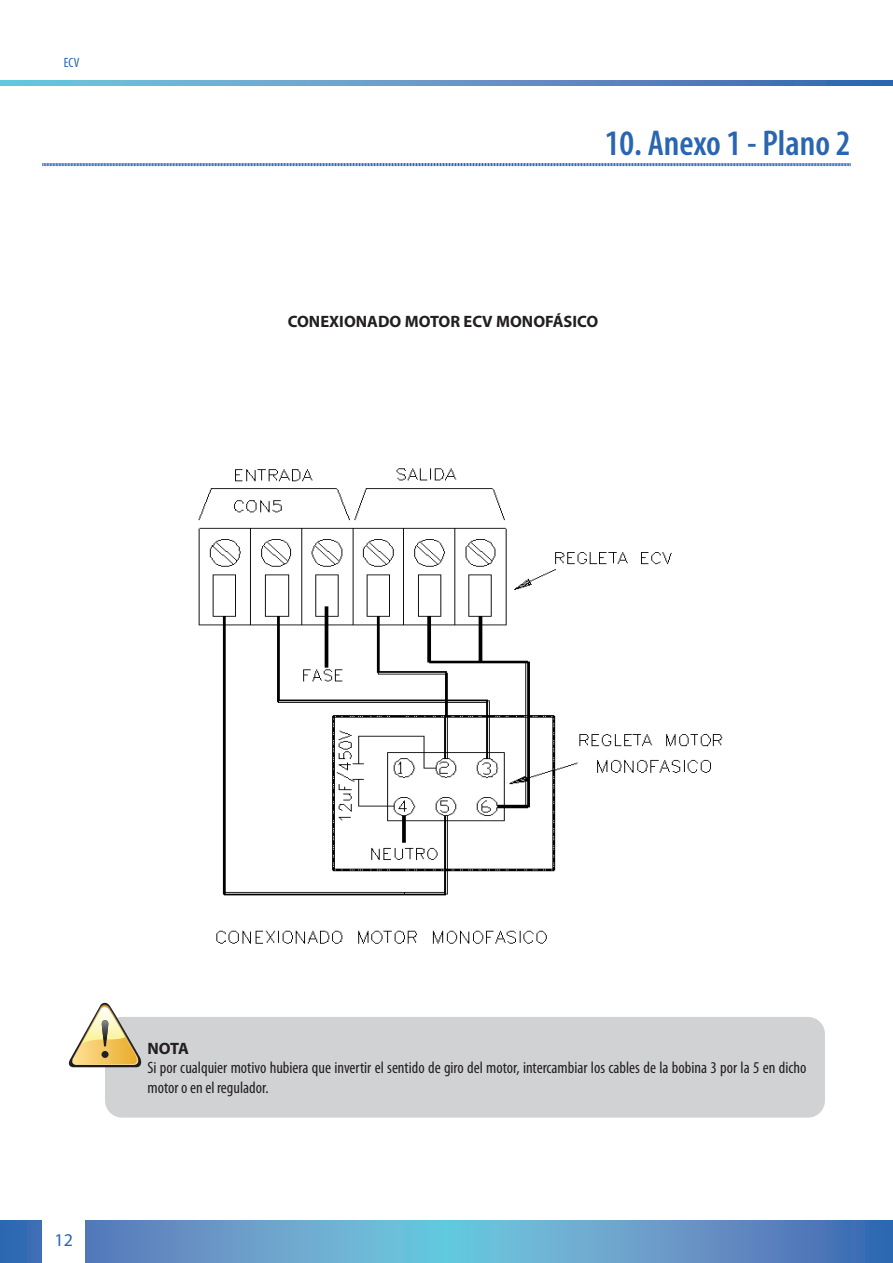
<style>
.page{position:relative;width:893px;height:1263px;background:#fff}
.page>*{position:absolute;margin:0;border:0;box-sizing:border-box;transform-origin:0 0}
._01__Titulos__Nivel{font:600 condensed 36px "Myriad Pro";color:#2a65b1}
.t1{font:18px "Myriad Pro";color:#2a65b1}
._01__Notas{font:condensed 16.5px/19.8px "Myriad Pro";color:#231f20}
._01__Normal{font:700 16.5px "Myriad Pro";color:#231f20}
._01__Notas-2{font:700 16.5px "Myriad Pro";color:#231f20}
.t2{font:condensed 13.5px "Myriad Pro";color:#2a65b1}
</style>
<div class="page">
<svg style="left:0;top:1220px;width:893px;height:43px"></svg>
<svg style="left:0;top:81px;width:893px;height:4px"></svg>
<div style="left:43px;top:1218px;width:42px;height:45px;background:#fff"></div>
<img style="left:72px;top:468px;width:753px;height:650px">
<svg style="left:42px;top:163px;width:809px;height:4px"></svg>
<div style="left:105px;top:1017px;width:720px;height:100px;background:#d1d2d4;border-radius:17px"></div>
<svg style="left:68px;top:1000px;width:74px;height:67px"></svg>
<p class="t2" style="left:64px;top:54px;width:17px">ECV</p>
<p class="_01__Titulos__Nivel" style="left:605px;top:123px;width:247px">10. Anexo 1 - Plano 2</p>
<p class="_01__Normal" style="left:288px;top:311px;width:312px">CONEXIONADO MOTOR ECV MONOFÁSICO</p>
<p class="t1" style="left:55px;top:1229px;width:20px">12</p>
<p class="_01__Notas-2" style="left:148px;top:1037px;width:43px">NOTA</p>
<p class="_01__Notas" style="left:148px;top:1058px;width:660px">Si por cualquier motivo hubiera que invertir el sentido de giro del motor, intercambiar los cables de la bobina 3 por la 5 en dicho motor o en el regulador.</p>
</div>
